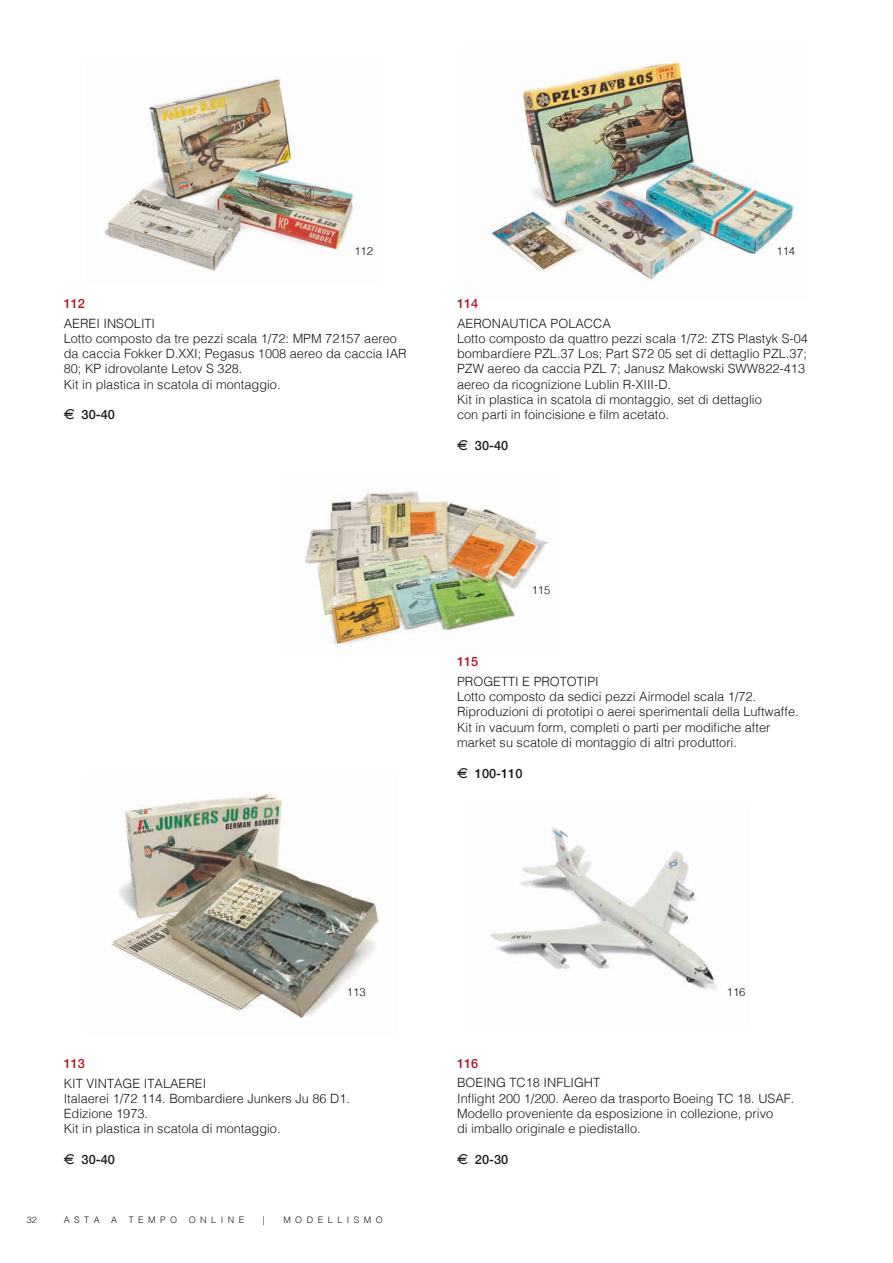
<style>
.page{position:relative;width:893px;height:1263px;background:#fff}
.page>*{position:absolute;margin:0;border:0;box-sizing:border-box;transform-origin:0 0}
.t1{font:300 12.75px/15.3px "Helvetica";color:#1a171c}
.t2{font:500 12.75px "Helvetica Neue";color:#1a171c}
.t3{font:500 12.75px "Helvetica Neue";letter-spacing:-.005em;color:#b51621}
.t4{font:300 11.25px "Helvetica";letter-spacing:-.005em;color:#1a171c}
.t5{font:300 9px "Helvetica";letter-spacing:.5em;color:#1a171c}
.s1{font-family:"Eurofont";font-weight:400}
</style>
<div class="page">
<img style="left:104px;top:76px;width:250px;height:195px">
<img style="left:487px;top:55px;width:310px;height:225px">
<img style="left:111px;top:793px;width:268px;height:225px">
<img style="left:304px;top:491px;width:245px;height:154px">
<img style="left:490px;top:827px;width:228px;height:163px">
<p class="t4" style="left:354px;top:242px;width:20px">112</p>
<p class="t3" style="left:64px;top:293px;width:23px">112</p>
<p class="t1" style="left:64px;top:314px;width:345px">AEREI INSOLITI<br>Lotto composto da tre pezzi scala 1/72: MPM 72157 aereo da caccia Fokker D.XXI; Pegasus 1008 aereo da caccia IAR 80; KP idrovolante Letov S 328.<br>Kit in plastica in scatola di montaggio.</p>
<p class="t2" style="left:64px;top:405px;width:53px"><span class="s1">E</span> 30-40</p>
<p class="t4" style="left:776px;top:242px;width:20px">114</p>
<p class="t3" style="left:457px;top:293px;width:23px">114</p>
<p class="t1" style="left:457px;top:314px;width:352px">AERONAUTICA POLACCA<br>Lotto composto da quattro pezzi scala 1/72: ZTS Plastyk S-04 bombardiere PZL.37 Los; Part S72 05 set di dettaglio PZL.37; PZW aereo da caccia PZL 7; Janusz Makowski SWW822-413 aereo da ricognizione Lublin R-XIII-D.<br>Kit in plastica in scatola di montaggio, set di dettaglio<br>con parti in foincisione e film acetato.</p>
<p class="t2" style="left:457px;top:435px;width:53px"><span class="s1">E</span> 30-40</p>
<p class="t4" style="left:532px;top:580px;width:20px">115</p>
<p class="t3" style="left:457px;top:651px;width:23px">115</p>
<p class="t1" style="left:457px;top:673px;width:343px">PROGETTI E PROTOTIPI<br>Lotto composto da sedici pezzi Airmodel scala 1/72.<br>Riproduzioni di prototipi o aerei sperimentali della Luftwaffe.<br>Kit in vacuum form, completi o parti per modifiche after market su scatole di montaggio di altri produttori.</p>
<p class="t2" style="left:457px;top:763px;width:67px"><span class="s1">E</span> 100-110</p>
<p class="t4" style="left:347px;top:982px;width:20px">113</p>
<p class="t3" style="left:64px;top:1053px;width:23px">113</p>
<p class="t1" style="left:64px;top:1074px;width:288px">KIT VINTAGE ITALAEREI<br>Italaerei 1/72 114. Bombardiere Junkers Ju 86 D1.<br>Edizione 1973.<br>Kit in plastica in scatola di montaggio.</p>
<p class="t2" style="left:64px;top:1149px;width:53px"><span class="s1">E</span> 30-40</p>
<p class="t5" style="left:27px;top:1212px;width:12px">32</p>
<p class="t5" style="left:64px;top:1212px;width:38px">ASTA</p>
<p class="t5" style="left:111px;top:1212px;width:8px">A</p>
<p class="t5" style="left:129px;top:1212px;width:50px">TEMPO</p>
<p class="t5" style="left:189px;top:1212px;width:57px">ONLINE</p>
<p class="t5" style="left:263px;top:1212px;width:3px">|</p>
<p class="t5" style="left:283px;top:1212px;width:101px">MODELLISMO</p>
<p class="t4" style="left:727px;top:982px;width:20px">116</p>
<p class="t3" style="left:457px;top:1053px;width:23px">116</p>
<p class="t1" style="left:457px;top:1074px;width:339px">BOEING TC18 INFLIGHT<br>Inflight 200 1/200. Aereo da trasporto Boeing TC 18. USAF.<br>Modello proveniente da esposizione in collezione, privo<br>di imballo originale e piedistallo.</p>
<p class="t2" style="left:457px;top:1149px;width:53px"><span class="s1">E</span> 20-30</p>
</div>
